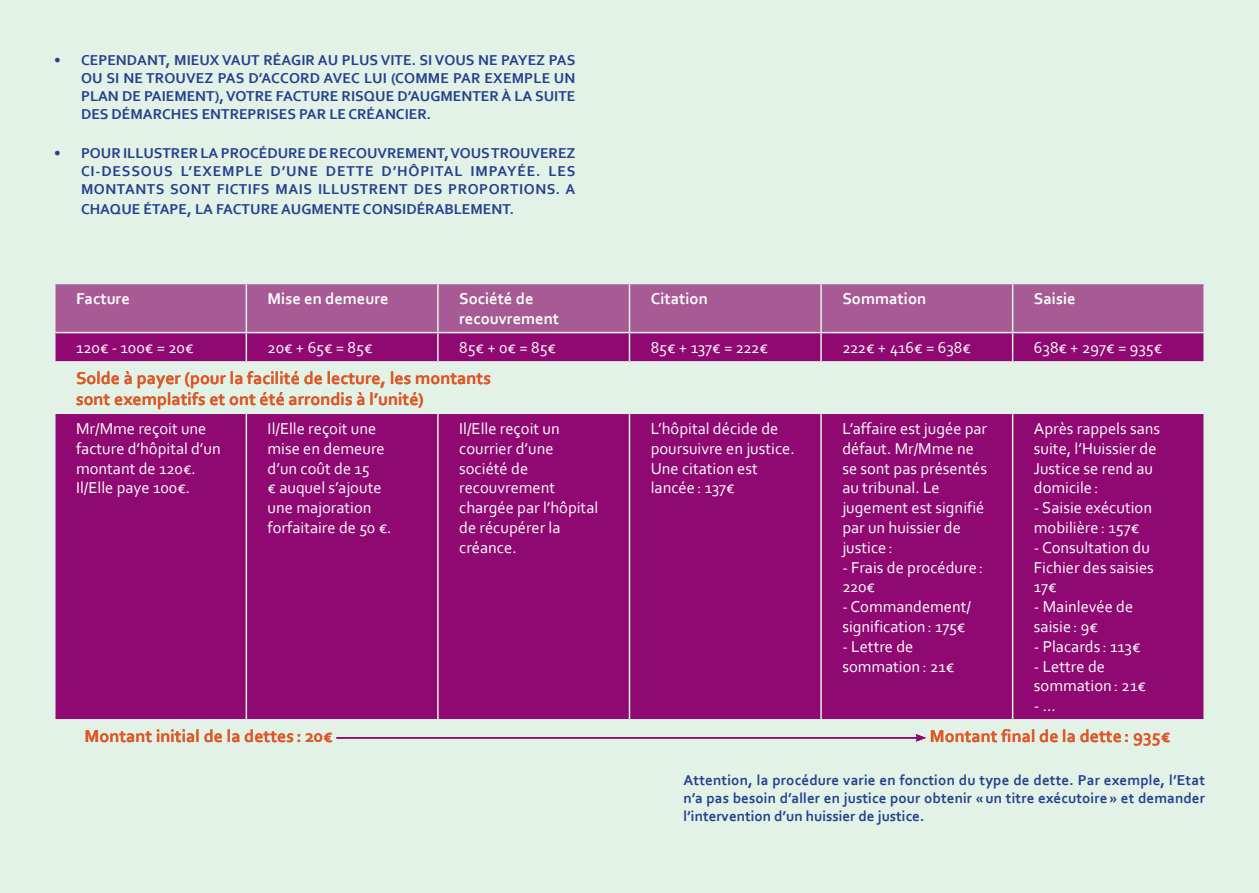
<style>
.page{position:relative;width:1259px;height:893px;background:#fff}
.page>*{position:absolute;margin:0;border:0;box-sizing:border-box;transform-origin:0 0}
.paragraphe_noir{font:700 18px/21px "Corbel";color:#dd5827}
.paragraphe_blanc_fond_foncé{font:16.5px/19.8px "Corbel";color:#fff}
.paragraphe_blanc_fond_foncé-2{font:700 16.5px/19.8px "Corbel";color:#fff}
.paragraphe_noir-2{font:700 15px/18px "Corbel";color:#253f8e;text-align:justify}
</style>
<div class="page">
<div style="left:0;top:0;width:651px;height:893px;background:#e3f2e7"></div>
<div style="left:608px;top:0;width:651px;height:893px;background:#e3f2e7"></div>
<div style="left:56px;top:284px;width:1147px;height:48px;background:#a75a93"></div>
<svg style="left:56px;top:333px;width:1147px;height:386px;background:#9b2781"></svg>
<hr style="left:54px;top:413px;width:192px;height:1px;background:#e3f2e7">
<hr style="left:246px;top:413px;width:192px;height:1px;background:#e3f2e7">
<hr style="left:246px;top:414px;width:1px;height:305px;background:#e3f2e7">
<hr style="left:438px;top:413px;width:191px;height:1px;background:#e3f2e7">
<hr style="left:437px;top:414px;width:2px;height:305px;background:#e3f2e7">
<hr style="left:629px;top:413px;width:192px;height:1px;background:#e3f2e7">
<hr style="left:629px;top:414px;width:1px;height:305px;background:#e3f2e7">
<hr style="left:821px;top:413px;width:191px;height:1px;background:#e3f2e7">
<hr style="left:820px;top:414px;width:2px;height:305px;background:#e3f2e7">
<hr style="left:1012px;top:413px;width:193px;height:1px;background:#e3f2e7">
<hr style="left:1012px;top:414px;width:1px;height:305px;background:#e3f2e7">
<hr style="left:54px;top:361px;width:192px;height:2px;background:#e3f2e7">
<hr style="left:246px;top:284px;width:1px;height:48px;background:#e3f2e7">
<svg style="left:246px;top:333px;width:1px;height:28px"></svg>
<hr style="left:246px;top:361px;width:192px;height:2px;background:#e3f2e7">
<hr style="left:437px;top:284px;width:2px;height:48px;background:#e3f2e7">
<hr style="left:437px;top:333px;width:2px;height:28px;background:#e3f2e7">
<hr style="left:438px;top:361px;width:191px;height:2px;background:#e3f2e7">
<hr style="left:629px;top:284px;width:1px;height:48px;background:#e3f2e7">
<svg style="left:629px;top:333px;width:1px;height:28px"></svg>
<hr style="left:629px;top:361px;width:192px;height:2px;background:#e3f2e7">
<hr style="left:820px;top:284px;width:2px;height:48px;background:#e3f2e7">
<hr style="left:820px;top:333px;width:2px;height:28px;background:#e3f2e7">
<hr style="left:821px;top:361px;width:191px;height:2px;background:#e3f2e7">
<hr style="left:1012px;top:284px;width:1px;height:48px;background:#e3f2e7">
<svg style="left:1012px;top:333px;width:1px;height:28px"></svg>
<hr style="left:1012px;top:361px;width:193px;height:2px;background:#e3f2e7">
<hr style="left:336px;top:737px;width:582px;height:2px;background:#900872">
<svg style="left:915px;top:734px;width:11px;height:8px"></svg>
<p class="paragraphe_noir-2" style="left:81px;top:51px;width:496px;text-indent:-27px">• CEPENDANT, MIEUX VAUT RÉAGIR AU PLUS VITE. SI VOUS NE PAYEZ PAS OU SI NE TROUVEZ PAS D’ACCORD AVEC LUI (COMME PAR EXEMPLE UN PLAN DE PAIEMENT), VOTRE FACTURE RISQUE D’AUGMENTER À LA SUITE DES DÉMARCHES ENTREPRISES PAR LE CRÉANCIER.</p>
<p class="paragraphe_noir-2" style="left:81px;top:144px;width:496px;text-indent:-27px">• POUR ILLUSTRER LA PROCÉDURE DE RECOUVREMENT, VOUS TROUVEREZ CI-DESSOUS L’EXEMPLE D’UNE DETTE D’HÔPITAL IMPAYÉE. LES MONTANTS SONT FICTIFS MAIS ILLUSTRENT DES PROPORTIONS. A</p>
<p class="paragraphe_noir-2" style="left:81px;top:200px;width:434px">CHAQUE ÉTAPE, LA FACTURE AUGMENTE CONSIDÉRABLEMENT.</p>
<p class="paragraphe_blanc_fond_foncé-2" style="left:76px;top:289px;width:55px">Facture</p>
<p class="paragraphe_blanc_fond_foncé-2" style="left:268px;top:289px;width:123px">Mise en demeure</p>
<p class="paragraphe_blanc_fond_foncé-2" style="left:459px;top:289px;width:101px">Société de recouvrement</p>
<p class="paragraphe_blanc_fond_foncé-2" style="left:651px;top:289px;width:59px">Citation</p>
<p class="paragraphe_blanc_fond_foncé-2" style="left:842px;top:289px;width:85px">Sommation</p>
<p class="paragraphe_blanc_fond_foncé-2" style="left:1034px;top:289px;width:43px">Saisie</p>
<p class="paragraphe_blanc_fond_foncé" style="left:76px;top:338px;width:119px">120€ - 100€ = 20€</p>
<p class="paragraphe_blanc_fond_foncé" style="left:268px;top:338px;width:106px">20€ + 65€ = 85€</p>
<p class="paragraphe_blanc_fond_foncé" style="left:459px;top:338px;width:98px">85€ + 0€ = 85€</p>
<p class="paragraphe_blanc_fond_foncé" style="left:651px;top:338px;width:119px">85€ + 137€ = 222€</p>
<p class="paragraphe_blanc_fond_foncé" style="left:842px;top:338px;width:130px">222€ + 416€ = 638€</p>
<p class="paragraphe_blanc_fond_foncé" style="left:1034px;top:338px;width:130px">638€ + 297€ = 935€</p>
<p class="paragraphe_noir" style="left:76px;top:367px;width:416px">Solde à payer (pour la facilité de lecture, les montants sont exemplatifs et ont été arrondis à l’unité)</p>
<p class="paragraphe_blanc_fond_foncé" style="left:76px;top:418px;width:146px">Mr/Mme reçoit une facture d’hôpital d’un montant de 120€.</p>
<p class="paragraphe_blanc_fond_foncé" style="left:76px;top:478px;width:116px">Il/Elle paye 100€.</p>
<p class="paragraphe_blanc_fond_foncé" style="left:268px;top:418px;width:125px">Il/Elle reçoit une mise en demeure d’un coût de 15<br>€ auquel s’ajoute une majoration forfaitaire de 50 €.</p>
<p class="paragraphe_blanc_fond_foncé" style="left:459px;top:418px;width:141px">Il/Elle reçoit un courrier d’une société de recouvrement chargée par l’hôpital de récupérer la créance.</p>
<p class="paragraphe_blanc_fond_foncé" style="left:651px;top:418px;width:146px">L’hôpital décide de poursuivre en justice.<br>Une citation est lancée : 137€</p>
<p class="paragraphe_blanc_fond_foncé" style="left:842px;top:418px;width:146px">L’affaire est jugée par défaut. Mr/Mme ne se sont pas présentés au tribunal. Le jugement est signifié par un huissier de justice :</p>
<p class="paragraphe_blanc_fond_foncé" style="left:842px;top:557px;width:142px">- Frais de procédure:<br>220€</p>
<p class="paragraphe_blanc_fond_foncé" style="left:842px;top:596px;width:130px">- Commandement/ signification: 175€</p>
<p class="paragraphe_blanc_fond_foncé" style="left:842px;top:636px;width:113px">- Lettre de sommation: 21€</p>
<p class="paragraphe_blanc_fond_foncé" style="left:1034px;top:418px;width:128px">Après rappels sans suite, l’Huissier de<br>Justice se rend au domicile:</p>
<p class="paragraphe_blanc_fond_foncé" style="left:1034px;top:497px;width:120px">- Saisie exécution mobilière: 157€</p>
<p class="paragraphe_blanc_fond_foncé" style="left:1034px;top:537px;width:122px">- Consultation du<br>Fichier des saisies<br>17€</p>
<p class="paragraphe_blanc_fond_foncé" style="left:1034px;top:596px;width:101px">- Mainlevée de saisie : 9€</p>
<p class="paragraphe_blanc_fond_foncé" style="left:1034px;top:636px;width:108px">- Placards : 113€</p>
<p class="paragraphe_blanc_fond_foncé" style="left:1034px;top:656px;width:113px">- Lettre de sommation: 21€</p>
<p class="paragraphe_blanc_fond_foncé" style="left:1034px;top:695px;width:23px">- ...</p>
<p class="paragraphe_noir" style="left:85px;top:725px;width:250px">Montant initial de la dettes : 20€</p>
<p class="paragraphe_noir" style="left:930px;top:725px;width:242px">Montant final de la dette: 935€</p>
<p class="paragraphe_noir-2" style="left:683px;top:771px;width:523px">Attention, la procédure varie en fonction du type de dette. Par exemple, l’Etat n’a pas besoin d’aller en justice pour obtenir «un titre exécutoire » et demander l’intervention d’un huissier de justice.</p>
</div>
